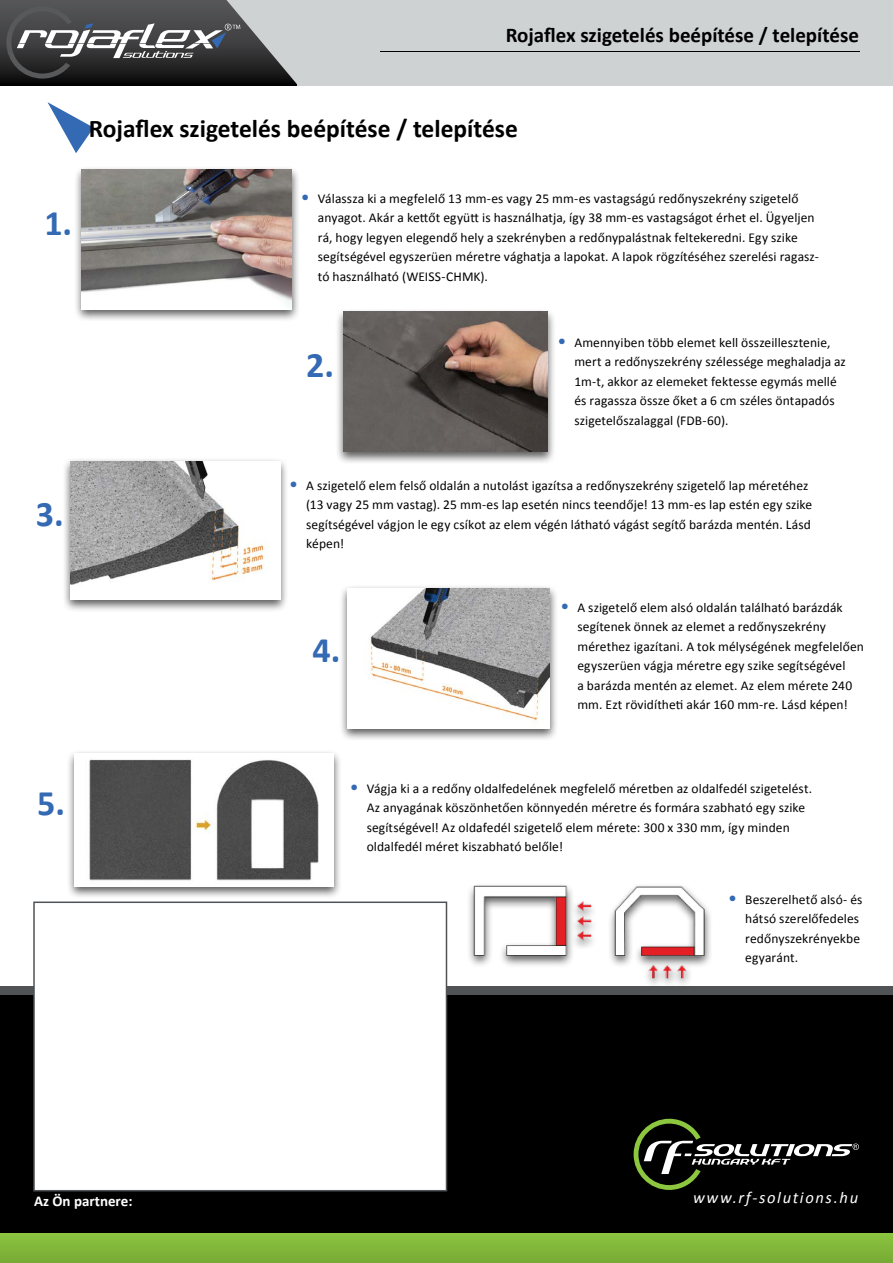
<style>
.page{position:relative;width:893px;height:1263px;background:#fff}
.page>*{position:absolute;margin:0;border:0;box-sizing:border-box;transform-origin:0 0}
.t1{font:700 36px "Calibri";color:#3469b3}
.t2{font:700 25.5px "Calibri";color:#000}
.t3{font:700 21px "Calibri";color:#000}
.t4{font:italic 16.5px "Calibri";letter-spacing:.1em;color:#fff}
.t5{font:700 15px "Calibri";color:#fff}
.t6{font:13.5px/19.5px "Calibri";letter-spacing:.005em;color:#000}
.s1{font-size:18px;color:#3469b3}
</style>
<div class="page">
<svg style="left:48px;top:102px;width:46px;height:51px"></svg>
<div style="left:0;top:986px;width:893px;height:9px;background:#505356"></div>
<div style="left:0;top:995px;width:893px;height:260px;background:#000"></div>
<div style="left:33px;top:901px;width:414px;height:290px;background:#fff;border:2px solid #505356"></div>
<svg style="left:634px;top:1119px;width:225px;height:71px"></svg>
<div style="left:0;top:1233px;width:893px;height:30px;background:linear-gradient(to right,#81b73a,#81b73a)"></div>
<svg style="left:6px;top:0;width:292px;height:85px"></svg>
<div style="left:298px;top:0;width:595px;height:85px;background:#ced2d3"></div>
<hr style="left:380px;top:52px;width:480px;height:1px;background:#000">
<div style="left:466px;top:882px;width:132px;height:86px;background:#000;opacity:.65"></div>
<img style="left:474px;top:886px;width:117px;height:82px">
<div style="left:607px;top:883px;width:106px;height:107px;background:#000;opacity:.65"></div>
<img style="left:615px;top:885px;width:98px;height:94px">
<div style="left:335px;top:308px;width:221px;height:157px;background:#000;opacity:.65"></div>
<img style="left:343px;top:312px;width:204px;height:140px">
<div style="left:73px;top:165px;width:227px;height:157px;background:#000;opacity:.65"></div>
<img style="left:82px;top:170px;width:210px;height:140px">
<div style="left:62px;top:457px;width:226px;height:155px;background:#000;opacity:.65"></div>
<img style="left:70px;top:461px;width:210px;height:139px">
<div style="left:339px;top:584px;width:219px;height:157px;background:#000;opacity:.65"></div>
<img style="left:348px;top:589px;width:202px;height:139px">
<div style="left:66px;top:749px;width:276px;height:150px;background:#000;opacity:.65"></div>
<img style="left:75px;top:753px;width:259px;height:134px">
<h3 class="t3" style="left:506px;top:22px;width:355px">Rojaflex szigetelés beépítése / telepítése</h3>
<h1 class="t1" style="left:44px;top:200px;width:29px">1.</h1>
<h2 class="t2" style="left:89px;top:112px;width:430px">Rojaflex szigetelés beépítése / telepítése</h2>
<p class="t6" style="left:318px;top:189px;width:503px;text-indent:-17px"><span class="s1">•</span> Válassza ki a megfelelő 13 mm-es vagy 25 mm-es vastagságú redőnyszekrény szigetelő anyagot. Akár a kettőt együtt is használhatja, így 38 mm-es vastagságot érhet el. Ügyeljen rá, hogy legyen elegendő hely a szekrényben a redőnypalástnak feltekeredni. Egy szike segítségével egyszerüen méretre vághatja a lapokat. A lapok rögzítéséhez szerelési ragasz&shy;tó használható (WEISS-CHMK).</p>
<h1 class="t1" style="left:36px;top:491px;width:29px">3.</h1>
<h1 class="t1" style="left:306px;top:342px;width:29px">2.</h1>
<p class="t6" style="left:574px;top:333px;width:273px;text-indent:-17px"><span class="s1">•</span> Amennyiben több elemet kell összeillesztenie, mert a redőnyszekrény szélessége meghaladja az 1m-t, akkor az elemeket fektesse egymás mellé és ragassza össze őket a 6 cm széles öntapadós szigetelőszalaggal (FDB-60).</p>
<p class="t6" style="left:306px;top:475px;width:508px;text-indent:-17px"><span class="s1">•</span> A szigetelő elem felső oldalán a nutolást igazítsa a redőnyszekrény szigetelő lap méretéhez (13 vagy 25 mm vastag). 25 mm-es lap esetén nincs teendője! 13 mm-es lap estén egy szike segítségével vágjon le egy csíkot az elem végén látható vágást segítő barázda mentén. Lásd képen!</p>
<h1 class="t1" style="left:312px;top:627px;width:29px">4.</h1>
<p class="t6" style="left:577px;top:598px;width:288px;text-indent:-17px"><span class="s1">•</span> A szigetelő elem alsó oldalán található barázdák segítenek önnek az elemet a redőnyszekrény mérethez igazítani. A tok mélységének megfelelően egyszerüen vágja méretre egy szike segítségével<br>a barázda mentén az elemet. Az elem mérete 240 mm. Ezt rövidítheti akár 160 mm-re. Lásd képen!</p>
<h1 class="t1" style="left:37px;top:780px;width:29px">5.</h1>
<p class="t6" style="left:367px;top:778px;width:447px;text-indent:-17px"><span class="s1">•</span> Vágja ki a a redőny oldalfedelének megfelelő méretben az oldalfedél szigetelést.<br>Az anyagának köszönhetően könnyedén méretre és formára szabható egy szike segítségével! Az oldafedél szigetelő elem mérete: 300 x 330 mm, így minden oldalfedél méret kiszabható belőle!</p>
<p class="t6" style="left:745px;top:889px;width:119px;text-indent:-17px"><span class="s1">•</span> Beszerelhető alsó- és hátsó szerelőfedeles redőnyszekrényekbe egyaránt.</p>
<p class="t5" style="left:34px;top:1191px;width:100px">Az Ön partnere:</p>
<p class="t4" style="left:693px;top:1186px;width:166px">www.rf-solutions.hu</p>
</div>
